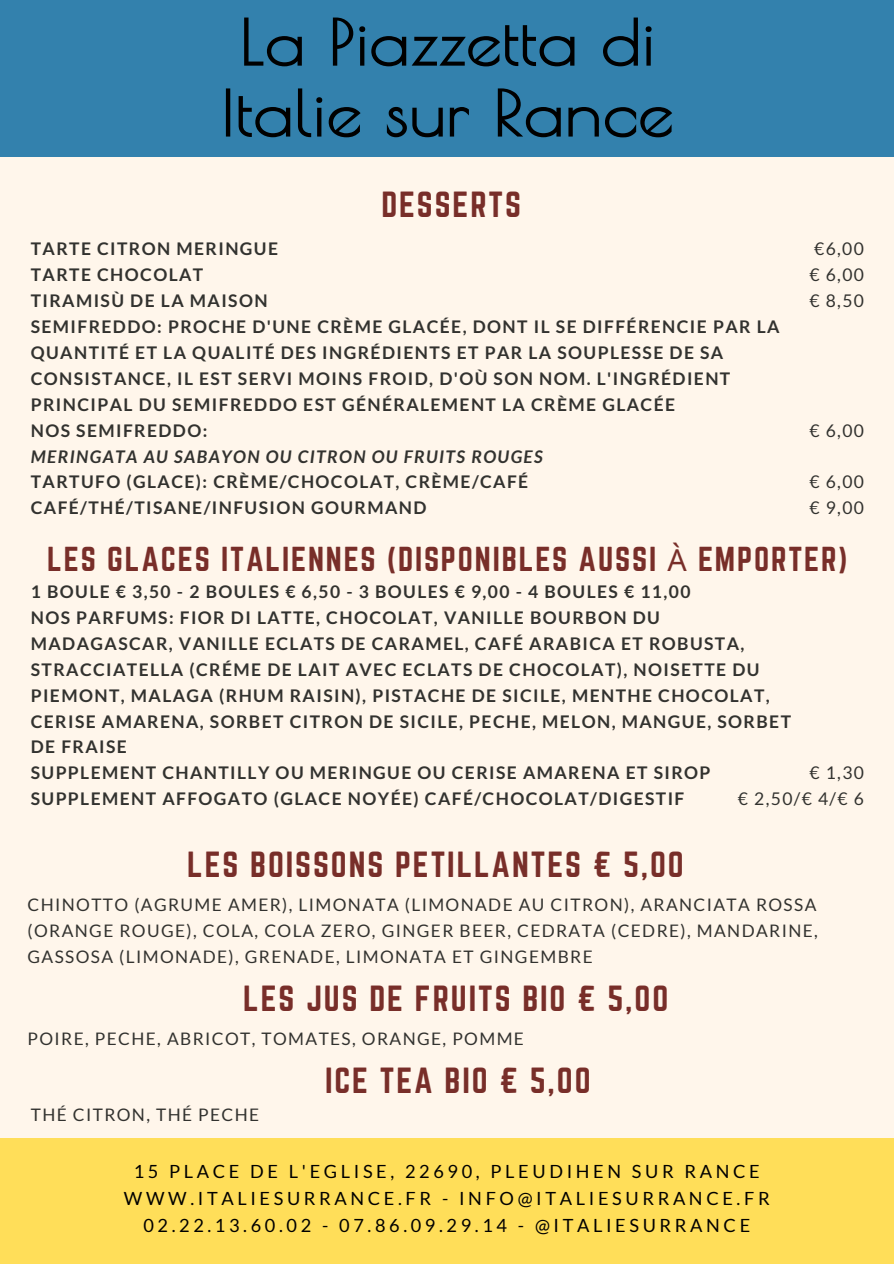
<style>
.page{position:relative;width:894px;height:1264px;background:#fff}
.page>*{position:absolute;margin:0;border:0;box-sizing:border-box;transform-origin:0 0}
.t1{font:700 64.05px/70.8px "Poiret One";color:#000}
.t2{font:31.8px "Norwester";letter-spacing:.06em;color:#782e29}
.t3{font:30.3px "Norwester";letter-spacing:.06em;color:#782e29}
.t4{font:18.15px "Lato";letter-spacing:.2em;color:#000}
.t5{font:700 17.4px/25.8px "Lato";letter-spacing:.08em;color:#32322f}
.t6{font:17.4px "Lato";letter-spacing:.08em;color:#32322f}
.t7{font:17.25px/25.8px "Lato";letter-spacing:.08em;color:#32322f;text-align:justify}
.s1{font-style:italic}
.s2{font-family:"Noto Sans"}
</style>
<div class="page">
<div style="left:0;top:0;width:893px;height:1263px;background:#fff6eb"></div>
<div style="left:0;top:0;width:893px;height:156px;background:#3381ad"></div>
<div style="left:0;top:1138px;width:893px;height:125px;background:#ffde59"></div>
<p class="t1" style="left:221px;top:6px;width:454px">La Piazzetta di<br>Italie sur Rance</p>
<p class="t2" style="left:381px;top:185px;width:141px">DESSERTS</p>
<p class="t5" style="left:31px;top:236px;width:750px">TARTE CITRON MERINGUE<br>TARTE CHOCOLAT<br>TIRAMISÙ DE LA MAISON<br>SEMIFREDDO: PROCHE D'UNE CRÈME GLACÉE, DONT IL SE DIFFÉRENCIE PAR LA QUANTITÉ ET LA QUALITÉ DES INGRÉDIENTS ET PAR LA SOUPLESSE DE SA CONSISTANCE, IL EST SERVI MOINS FROID, D'OÙ SON NOM. L'INGRÉDIENT PRINCIPAL DU SEMIFREDDO EST GÉNÉRALEMENT LA CRÈME GLACÉE<br>NOS SEMIFREDDO:<br><span class="s1">MERINGATA AU SABAYON OU CITRON OU FRUITS ROUGES<br></span>TARTUFO (GLACE): CRÈME/CHOCOLAT, CRÈME/CAFÉ CAFÉ/THÉ/TISANE/INFUSION GOURMAND</p>
<p class="t6" style="left:813px;top:238px;width:51px">€6,00</p>
<p class="t6" style="left:809px;top:264px;width:56px">€ 6,00</p>
<p class="t6" style="left:809px;top:290px;width:56px">€ 8,50</p>
<p class="t6" style="left:809px;top:419px;width:56px">€ 6,00</p>
<h2 class="t6" style="left:809px;top:471px;width:56px">€ 6,00</h2>
<h3 class="t6" style="left:809px;top:497px;width:56px">€ 9,00</h3>
<h2 class="t3" style="left:47px;top:541px;width:801px">LES GLACES ITALIENNES (DISPONIBLES AUSSI <span class="s2">À</span> EMPORTER)</h2>
<p class="t5" style="left:31px;top:578px;width:761px">1 BOULE € 3,50 - 2 BOULES € 6,50 - 3 BOULES € 9,00 - 4 BOULES € 11,00<br>NOS PARFUMS: FIOR DI LATTE, CHOCOLAT, VANILLE BOURBON DU MADAGASCAR, VANILLE ECLATS DE CARAMEL, CAFÉ ARABICA ET ROBUSTA, STRACCIATELLA (CRÉME DE LAIT AVEC ECLATS DE CHOCOLAT), NOISETTE DU PIEMONT, MALAGA (RHUM RAISIN), PISTACHE DE SICILE, MENTHE CHOCOLAT, CERISE AMARENA, SORBET CITRON DE SICILE, PECHE, MELON, MANGUE, SORBET DE FRAISE<br>SUPPLEMENT CHANTILLY OU MERINGUE OU CERISE AMARENA ET SIROP SUPPLEMENT AFFOGATO (GLACE NOYÉE) CAFÉ/CHOCOLAT/DIGESTIF</p>
<p class="t6" style="left:809px;top:762px;width:56px">€ 1,30</p>
<p class="t6" style="left:737px;top:788px;width:128px">€ 2,50/€ 4/€ 6</p>
<p class="t2" style="left:187px;top:845px;width:498px">LES BOISSONS PETILLANTES € 5,00</p>
<p class="t7" style="left:28px;top:891px;width:791px">CHINOTTO (AGRUME AMER), LIMONATA (LIMONADE AU CITRON), ARANCIATA ROSSA (ORANGE ROUGE), COLA, COLA ZERO, GINGER BEER, CEDRATA (CEDRE), MANDARINE, GASSOSA (LIMONADE), GRENADE, LIMONATA ET GINGEMBRE</p>
<h2 class="t2" style="left:243px;top:978px;width:426px">LES JUS DE FRUITS BIO € 5,00</h2>
<p class="t7" style="left:28px;top:1025px;width:498px">POIRE, PECHE, ABRICOT, TOMATES, ORANGE, POMME</p>
<h2 class="t2" style="left:325px;top:1061px;width:267px">ICE TEA BIO € 5,00</h2>
<p class="t7" style="left:31px;top:1101px;width:230px">THÉ CITRON, THÉ PECHE</p>
<h1 class="t4" style="left:134px;top:1160px;width:627px">15 PLACE DE L'EGLISE, 22690, PLEUDIHEN SUR RANCE</h1>
<h2 class="t4" style="left:124px;top:1187px;width:647px">WWW.ITALIESURRANCE.FR - INFO@ITALIESURRANCE.FR</h2>
<h3 class="t4" style="left:143px;top:1214px;width:608px">02.22.13.60.02 - 07.86.09.29.14 - @ITALIESURRANCE</h3>
</div>
